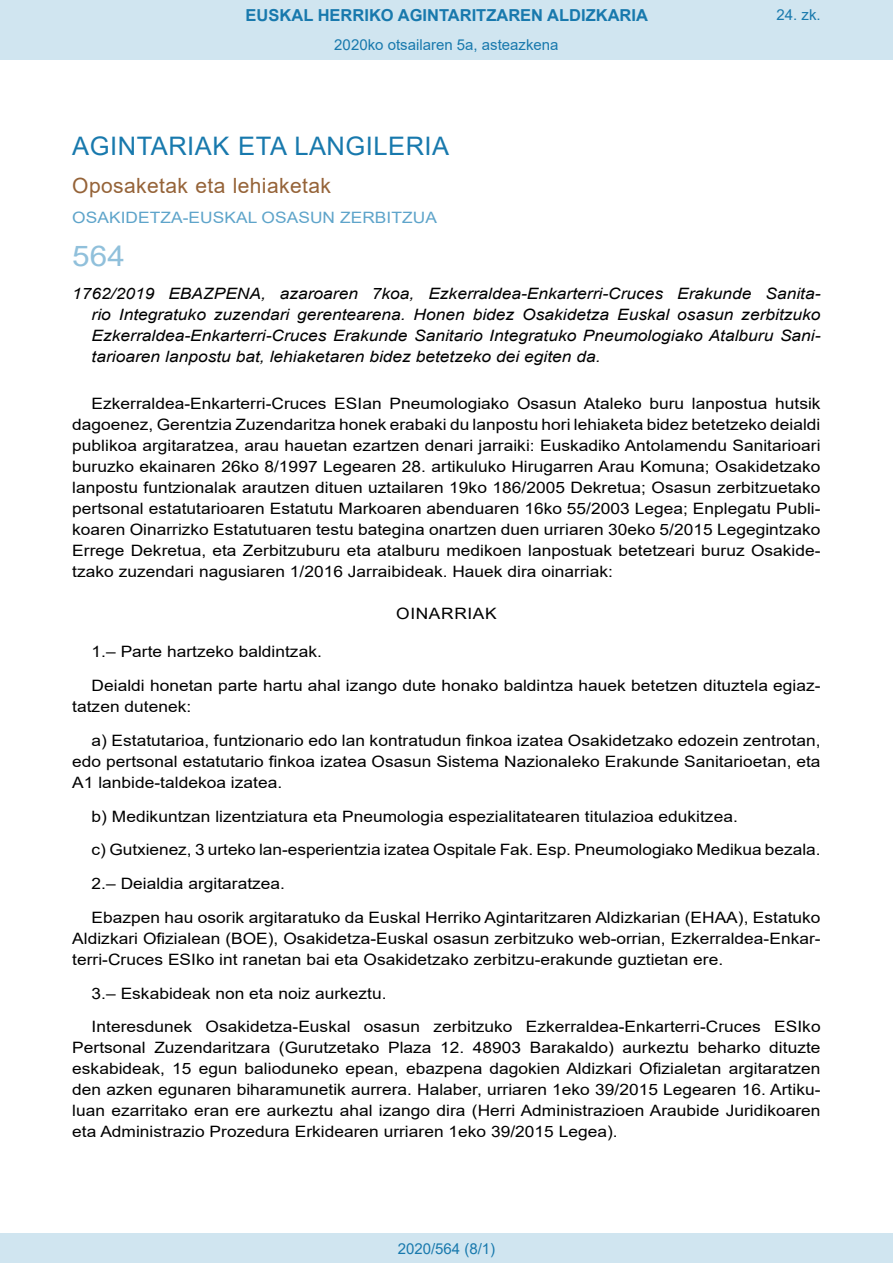
<style>
.page{position:relative;width:893px;height:1263px;background:#fff}
.page>*{position:absolute;margin:0;border:0;box-sizing:border-box;transform-origin:0 0}
.BOPVOrden{font:28.5px "Arial";color:#90c0db;scale:1.11 1}
.BOPVSeccion{font:25.5px "Arial";letter-spacing:.02em;color:#1879ad}
.BOPVSubseccion{font:21px "Arial";letter-spacing:.02em;color:#956338}
.t1{font:700 16.5px "Arial";color:#1879ad}
.BOPVDetalle{font:15.6px/21px "Arial";color:#000;text-align:justify;scale:1.11 1}
.BOPVTitulo{font:italic 15.6px/21px "Arial";color:#000;text-align:justify;scale:1.11 1}
.BOPVOrganismo{font:15.6px "Arial";letter-spacing:.005em;color:#5ea4ca;scale:1.11 1}
.BOPVClave{font:15.6px "Arial";letter-spacing:.035em;color:#000;scale:1.11 1}
.Paginacion_Centro{font:15px "Arial";color:#1879ad}
</style>
<div class="page">
<div style="left:0;top:0;width:893px;height:60px;background:#d0e5f0"></div>
<div style="left:0;top:1233px;width:893px;height:30px;background:#d0e5f0"></div>
<p class="t1" style="left:246px;top:3px;width:404px">EUSKAL HERRIKO AGINTARITZAREN ALDIZKARIA</p>
<p class="Paginacion_Centro" style="left:334px;top:35px;width:226px">2020ko otsailaren 5a, asteazkena</p>
<p class="Paginacion_Centro" style="left:776px;top:5px;width:46px">24. zk.</p>
<p class="BOPVSeccion" style="left:72px;top:128px;width:378px">AGINTARIAK ETA LANGILERIA</p>
<p class="BOPVSubseccion" style="left:72px;top:171px;width:260px">Oposaketak eta lehiaketak</p>
<p class="BOPVOrganismo" style="left:72px;top:207px;width:330px">OSAKIDETZA-EUSKAL OSASUN ZERBITZUA</p>
<p class="BOPVOrden" style="left:72px;top:236px;width:49px">564</p>
<p class="BOPVTitulo" style="left:92px;top:284px;width:658px;text-indent:-19px">1762/2019 EBAZPENA, azaroaren 7koa, Ezkerraldea-Enkarterri-Cruces Erakunde Sanita&shy;rio Integratuko zuzendari gerentearena. Honen bidez Osakidetza Euskal osasun zerbitzuko Ezkerraldea-Enkarterri-Cruces Erakunde Sanitario Integratuko Pneumologiako Atalburu Sani&shy;tarioaren lanpostu bat, lehiaketaren bidez betetzeko dei egiten da.</p>
<p class="BOPVDetalle" style="left:72px;top:393px;width:676px;text-indent:19px">Ezkerraldea-Enkarterri-Cruces ESIan Pneumologiako Osasun Ataleko buru lanpostua hutsik dagoenez, Gerentzia Zuzendaritza honek erabaki du lanpostu hori lehiaketa bidez betetzeko deialdi publikoa argitaratzea, arau hauetan ezartzen denari jarraiki: Euskadiko Antolamendu Sanitarioari buruzko ekainaren 26ko 8/1997 Legearen 28. artikuluko Hirugarren Arau Komuna; Osakidetzako lanpostu funtzionalak arautzen dituen uztailaren 19ko 186/2005 Dekretua; Osasun zerbitzuetako pertsonal estatutarioaren Estatutu Markoaren abenduaren 16ko 55/2003 Legea; Enplegatu Publi&shy;koaren Oinarrizko Estatutuaren testu bategina onartzen duen urriaren 30eko 5/2015 Legegintzako Errege Dekretua, eta Zerbitzuburu eta atalburu medikoen lanpostuak betetzeari buruz Osakide&shy;tzako zuzendari nagusiaren 1/2016 Jarraibideak. Hauek dira oinarriak:</p>
<p class="BOPVClave" style="left:396px;top:603px;width:92px">OINARRIAK</p>
<p class="BOPVDetalle" style="left:92px;top:641px;width:209px">1.– Parte hartzeko baldintzak.</p>
<p class="BOPVDetalle" style="left:72px;top:675px;width:676px;text-indent:19px">Deialdi honetan parte hartu ahal izango dute honako baldintza hauek betetzen dituztela egiaz&shy;tatzen dutenek:</p>
<p class="BOPVDetalle" style="left:72px;top:730px;width:676px;text-indent:19px">a) Estatutarioa, funtzionario edo lan kontratudun finkoa izatea Osakidetzako edozein zentrotan, edo pertsonal estatutario finkoa izatea Osasun Sistema Nazionaleko Erakunde Sanitarioetan, eta A1 lanbide-taldekoa izatea.</p>
<p class="BOPVDetalle" style="left:92px;top:805px;width:584px">b) Medikuntzan lizentziatura eta Pneumologia espezialitatearen titulazioa edukitzea.</p>
<p class="BOPVDetalle" style="left:92px;top:839px;width:658px">c) Gutxienez, 3 urteko lan-esperientzia izatea Ospitale Fak. Esp. Pneumologiako Medikua bezala.</p>
<p class="BOPVDetalle" style="left:92px;top:873px;width:176px">2.– Deialdia argitaratzea.</p>
<p class="BOPVDetalle" style="left:72px;top:907px;width:676px;text-indent:19px">Ebazpen hau osorik argitaratuko da Euskal Herriko Agintaritzaren Aldizkarian (EHAA), Estatuko Aldizkari Ofizialean (BOE), Osakidetza-Euskal osasun zerbitzuko web-orrian, Ezkerraldea-Enkar&shy;terri-Cruces ESIko int ranetan bai eta Osakidetzako zerbitzu-erakunde guztietan ere.</p>
<p class="BOPVDetalle" style="left:92px;top:982px;width:267px">3.– Eskabideak non eta noiz aurkeztu.</p>
<p class="BOPVDetalle" style="left:72px;top:1016px;width:676px;text-indent:19px">Interesdunek Osakidetza-Euskal osasun zerbitzuko Ezkerraldea-Enkarterri-Cruces ESIko Pertsonal Zuzendaritzara (Gurutzetako Plaza 12. 48903 Barakaldo) aurkeztu beharko dituzte eskabideak, 15 egun balioduneko epean, ebazpena dagokien Aldizkari Ofizialetan argitaratzen den azken egunaren biharamunetik aurrera. Halaber, urriaren 1eko 39/2015 Legearen 16. Artiku&shy;luan ezarritako eran ere aurkeztu ahal izango dira (Herri Administrazioen Araubide Juridikoaren eta Administrazio Prozedura Erkidearen urriaren 1eko 39/2015 Legea).</p>
<p class="Paginacion_Centro" style="left:398px;top:1238px;width:99px">2020/564 (8/1)</p>
</div>
